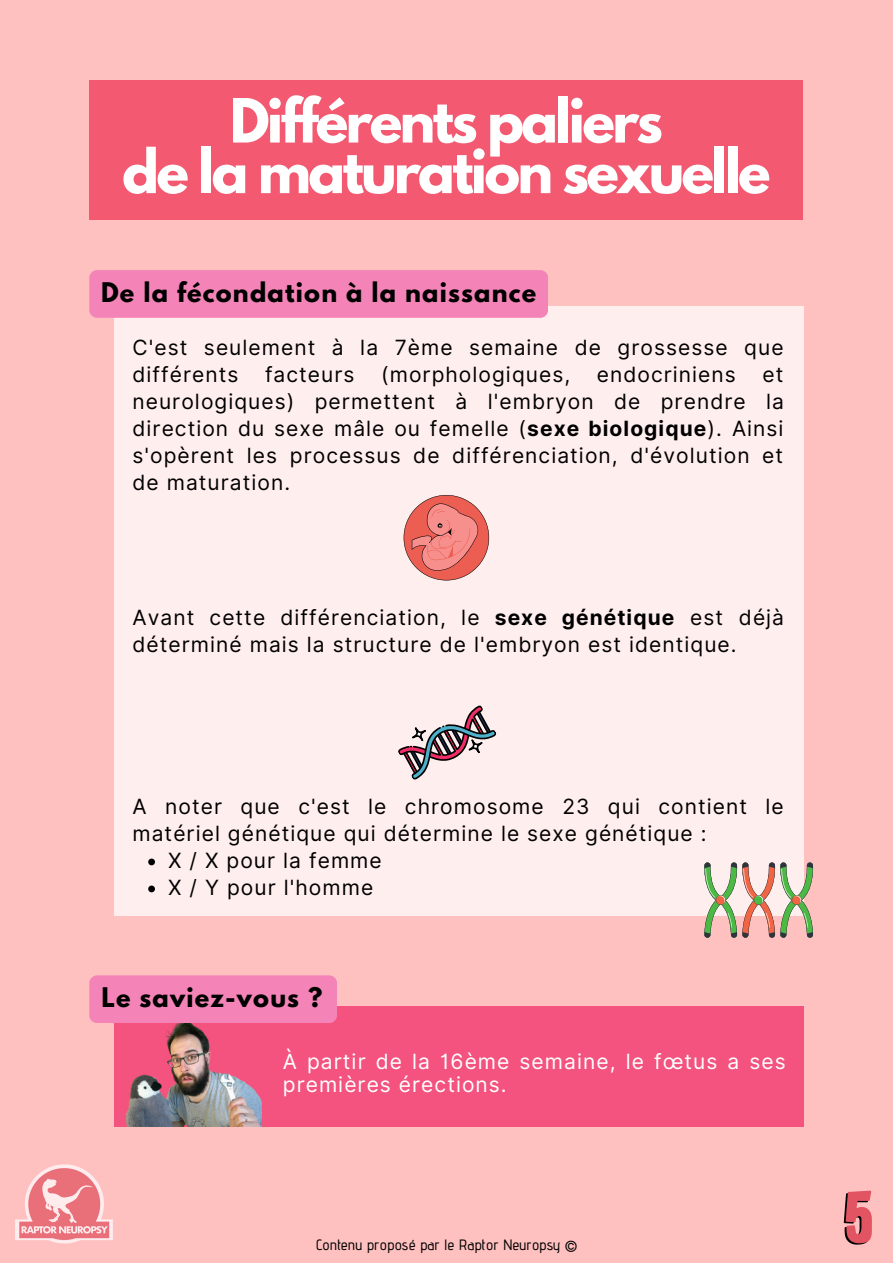
<style>
.page{position:relative;width:893px;height:1264px;background:#fff}
.page>*{position:absolute;margin:0;border:0;box-sizing:border-box;transform-origin:0 0}
.t1{font:700 54px/50.6px "League Spartan";letter-spacing:-.05em;color:#fff;text-align:center}
.t2{font:700 24px "League Spartan";letter-spacing:.05em;color:#000}
.t3{font:21px/27px "Inter";letter-spacing:.05em;color:#000}
.t4{font:21px/22.5px "Inter";letter-spacing:.05em;color:#fff}
.t5{font:500 15px "Advent Pro";letter-spacing:.01em;color:#000}
.s1{font-weight:700}
</style>
<div class="page">
<div style="left:0;top:0;width:892px;height:1262px;background:#ffc0c0"></div>
<div style="left:89px;top:80px;width:713px;height:139px;background:#f35a71"></div>
<div style="left:114px;top:307px;width:689px;height:608px;background:#fee"></div>
<div style="left:89px;top:270px;width:459px;height:47px;background:#f484b7;border-radius:8px"></div>
<svg style="left:148px;top:858px;width:7px;height:7px"></svg>
<svg style="left:148px;top:885px;width:7px;height:7px"></svg>
<svg style="left:398px;top:705px;width:99px;height:75px"></svg>
<svg style="left:413px;top:728px;width:12px;height:12px"></svg>
<div style="left:412px;top:727px;width:14px;height:14px;border:2px solid #000;border-radius:3px"></div>
<svg style="left:403px;top:495px;width:86px;height:85px"></svg>
<div style="left:114px;top:1006px;width:689px;height:120px;background:#f3537e"></div>
<img style="left:114px;top:1022px;width:147px;height:104px">
<div style="left:89px;top:975px;width:247px;height:47px;background:#f484b7;border-radius:8px"></div>
<svg style="left:703px;top:862px;width:111px;height:75px"></svg>
<svg style="left:843px;top:1190px;width:28px;height:54px"></svg>
<img style="left:16px;top:1164px;width:96px;height:80px">
<h1 class="t1" style="left:122px;top:102px;width:649px">Différents paliers<br>de la maturation sexuelle</h1>
<p class="t2" style="left:101px;top:280px;width:436px">De la fécondation à la naissance</p>
<p class="t3" style="left:132px;top:333px;width:652px">C'est seulement à la 7ème semaine de grossesse que différents</p>
<p class="t3" style="left:265px;top:360px;width:91px">facteurs</p>
<p class="t3" style="left:381px;top:360px;width:191px">(morphologiques,</p>
<p class="t3" style="left:596px;top:360px;width:140px">endocriniens</p>
<p class="t3" style="left:132px;top:360px;width:653px;text-align:justify;text-indent:630px">et neurologiques) permettent à l'embryon de prendre la direction du sexe mâle ou femelle (<span class="s1">sexe biologique</span>). Ainsi s'opèrent les processus de différenciation, d'évolution et de maturation.</p>
<p class="t3" style="left:132px;top:603px;width:653px">Avant cette différenciation, le <span class="s1">sexe génétique</span> est déjà déterminé mais la structure de l'embryon est identique.</p>
<p class="t3" style="left:132px;top:792px;width:652px">A noter que c'est le chromosome 23 qui contient le matériel génétique qui détermine le sexe génétique :</p>
<p class="t3" style="left:168px;top:846px;width:215px">X / X pour la femme<br>X / Y pour l'homme</p>
<p class="t2" style="left:101px;top:985px;width:222px">Le saviez-vous ?</p>
<p class="t4" style="left:283px;top:1050px;width:504px">À partir de la 16ème semaine, le fœtus a ses premières érections.</p>
<p class="t5" style="left:315px;top:1234px;width:263px">Contenu proposé par le Raptor Neuropsy ©</p>
</div>
